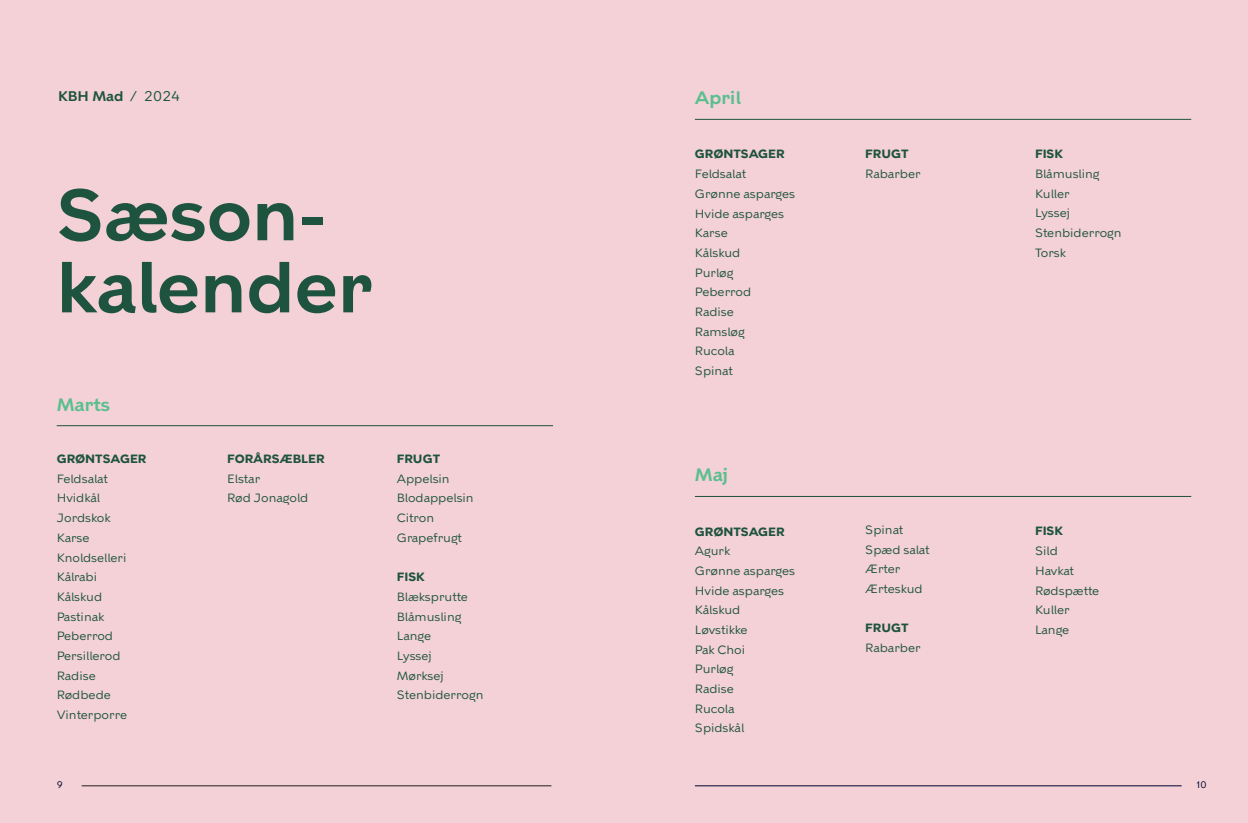
<style>
.page{position:relative;width:1248px;height:823px;background:#fff}
.page>*{position:absolute;margin:0;border:0;box-sizing:border-box;transform-origin:0 0}
.t1{font:600 72px "KBH";color:#1e5340}
.t2{font:600 18px "KBH";color:#59bf8f}
.t3{font:600 14px "KBH";color:#1e5340}
.t4{font:12px "KBH";color:#1e5340}
.t5{font:700 12px "KBH";color:#1e5340}
.t6{font:9.5px "KBH Tekst";color:#000430}
.s1{font-weight:400}
</style>
<div class="page">
<div style="left:0;top:0;width:1247px;height:822px;background:#f3d1d6"></div>
<hr style="left:57px;top:425px;width:496px;height:1px;background:#1e5340">
<hr style="left:82px;top:785px;width:469px;height:1px;background:#231f20">
<hr style="left:694px;top:496px;width:497px;height:1px;background:#1e5340">
<hr style="left:694px;top:119px;width:497px;height:1px;background:#1e5340">
<hr style="left:694px;top:785px;width:487px;height:1px;background:#000430">
<p class="t3" style="left:58px;top:88px;width:124px">KBH Mad <span class="s1">/ 2024</span></p>
<p class="t1" style="left:57px;top:171px;width:272px">Sæson-</p>
<p class="t1" style="left:57px;top:243px;width:317px">kalender</p>
<p class="t2" style="left:57px;top:393px;width:55px">Marts</p>
<p class="t5" style="left:57px;top:451px;width:91px">GRØNTSAGER</p>
<p class="t4" style="left:57px;top:470px;width:53px">Feldsalat</p>
<p class="t4" style="left:57px;top:490px;width:45px">Hvidkål</p>
<p class="t4" style="left:57px;top:510px;width:55px">Jordskok</p>
<p class="t4" style="left:57px;top:529px;width:34px">Karse</p>
<p class="t4" style="left:57px;top:549px;width:71px">Knoldselleri</p>
<p class="t4" style="left:57px;top:569px;width:42px">Kålrabi</p>
<p class="t4" style="left:57px;top:588px;width:47px">Kålskud</p>
<p class="t4" style="left:57px;top:608px;width:49px">Pastinak</p>
<p class="t4" style="left:57px;top:628px;width:58px">Peberrod</p>
<p class="t4" style="left:57px;top:647px;width:65px">Persillerod</p>
<p class="t4" style="left:57px;top:667px;width:40px">Radise</p>
<p class="t4" style="left:57px;top:687px;width:56px">Rødbede</p>
<p class="t4" style="left:57px;top:707px;width:72px">Vinterporre</p>
<p class="t6" style="left:57px;top:778px;width:8px">9</p>
<p class="t5" style="left:227px;top:451px;width:99px">FORÅRSÆBLER</p>
<p class="t4" style="left:227px;top:470px;width:35px">Elstar</p>
<p class="t4" style="left:227px;top:490px;width:83px">Rød Jonagold</p>
<p class="t5" style="left:397px;top:451px;width:45px">FRUGT</p>
<p class="t4" style="left:397px;top:470px;width:54px">Appelsin</p>
<p class="t4" style="left:397px;top:490px;width:78px">Blodappelsin</p>
<p class="t4" style="left:397px;top:510px;width:39px">Citron</p>
<p class="t4" style="left:397px;top:529px;width:67px">Grapefrugt</p>
<p class="t5" style="left:397px;top:569px;width:29px">FISK</p>
<p class="t4" style="left:397px;top:588px;width:73px">Blæksprutte</p>
<p class="t4" style="left:397px;top:608px;width:66px">Blåmusling</p>
<p class="t4" style="left:397px;top:628px;width:36px">Lange</p>
<p class="t4" style="left:397px;top:647px;width:37px">Lyssej</p>
<p class="t4" style="left:397px;top:667px;width:49px">Mørksej</p>
<p class="t4" style="left:397px;top:687px;width:88px">Stenbiderrogn</p>
<p class="t2" style="left:694px;top:87px;width:47px">April</p>
<p class="t5" style="left:694px;top:147px;width:91px">GRØNTSAGER</p>
<p class="t4" style="left:694px;top:166px;width:53px">Feldsalat</p>
<p class="t4" style="left:694px;top:186px;width:102px">Grønne asparges</p>
<p class="t4" style="left:694px;top:206px;width:91px">Hvide asparges</p>
<p class="t4" style="left:694px;top:225px;width:34px">Karse</p>
<p class="t4" style="left:694px;top:245px;width:47px">Kålskud</p>
<p class="t4" style="left:694px;top:265px;width:40px">Purløg</p>
<p class="t4" style="left:694px;top:284px;width:58px">Peberrod</p>
<p class="t4" style="left:694px;top:304px;width:40px">Radise</p>
<p class="t4" style="left:694px;top:324px;width:51px">Ramsløg</p>
<p class="t4" style="left:694px;top:343px;width:41px">Rucola</p>
<p class="t4" style="left:694px;top:363px;width:39px">Spinat</p>
<p class="t2" style="left:694px;top:463px;width:35px">Maj</p>
<p class="t5" style="left:694px;top:523px;width:91px">GRØNTSAGER</p>
<p class="t4" style="left:694px;top:543px;width:37px">Agurk</p>
<p class="t4" style="left:694px;top:562px;width:102px">Grønne asparges</p>
<p class="t4" style="left:694px;top:582px;width:91px">Hvide asparges</p>
<p class="t4" style="left:694px;top:602px;width:47px">Kålskud</p>
<p class="t4" style="left:694px;top:621px;width:54px">Løvstikke</p>
<p class="t4" style="left:694px;top:641px;width:52px">Pak Choi</p>
<p class="t4" style="left:694px;top:661px;width:40px">Purløg</p>
<p class="t4" style="left:694px;top:681px;width:40px">Radise</p>
<p class="t4" style="left:694px;top:700px;width:41px">Rucola</p>
<p class="t4" style="left:694px;top:720px;width:51px">Spidskål</p>
<p class="t5" style="left:865px;top:147px;width:45px">FRUGT</p>
<p class="t4" style="left:865px;top:166px;width:57px">Rabarber</p>
<p class="t4" style="left:865px;top:522px;width:39px">Spinat</p>
<p class="t4" style="left:865px;top:541px;width:66px">Spæd salat</p>
<p class="t4" style="left:865px;top:561px;width:36px">Ærter</p>
<p class="t4" style="left:865px;top:581px;width:59px">Ærteskud</p>
<p class="t5" style="left:865px;top:620px;width:45px">FRUGT</p>
<p class="t4" style="left:865px;top:640px;width:57px">Rabarber</p>
<p class="t5" style="left:1034px;top:147px;width:29px">FISK</p>
<p class="t4" style="left:1034px;top:166px;width:66px">Blåmusling</p>
<p class="t4" style="left:1034px;top:186px;width:36px">Kuller</p>
<p class="t4" style="left:1034px;top:205px;width:37px">Lyssej</p>
<p class="t4" style="left:1034px;top:225px;width:88px">Stenbiderrogn</p>
<p class="t4" style="left:1034px;top:245px;width:32px">Torsk</p>
<p class="t5" style="left:1034px;top:523px;width:29px">FISK</p>
<p class="t4" style="left:1034px;top:543px;width:24px">Sild</p>
<p class="t4" style="left:1034px;top:562px;width:40px">Havkat</p>
<p class="t4" style="left:1034px;top:582px;width:66px">Rødspætte</p>
<p class="t4" style="left:1034px;top:602px;width:36px">Kuller</p>
<p class="t4" style="left:1034px;top:621px;width:36px">Lange</p>
<p class="t6" style="left:1196px;top:778px;width:12px">10</p>
</div>
